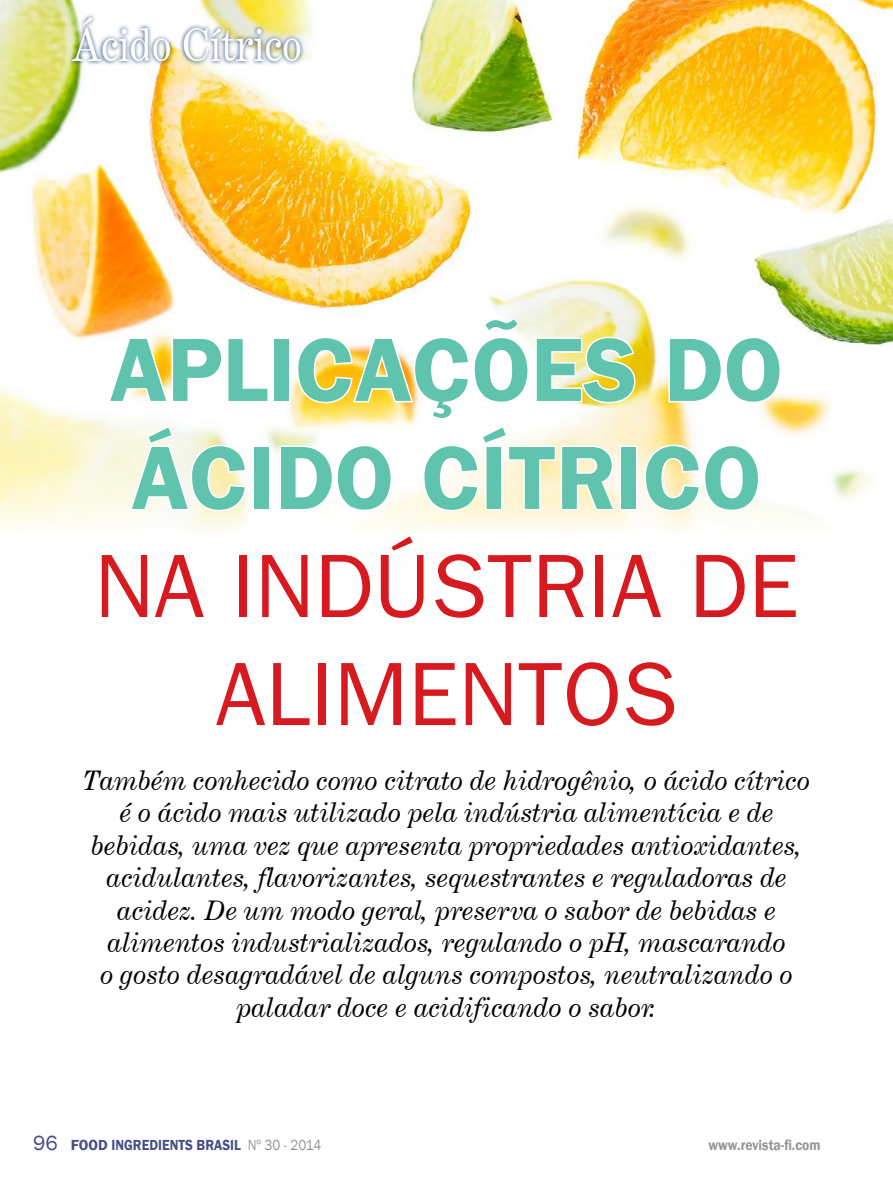
<style>
.page{position:relative;width:893px;height:1191px;background:#fff}
.page>*{position:absolute;margin:0;border:0;box-sizing:border-box;transform-origin:0 0}
.t1{font:700 90px/108px "Frankfurt Gothic";color:#60c3ad;text-align:center}
.t2{font:45px "Century Expanded BT";color:#fff;scale:.9 1}
.t3{font:italic 27px/32.4px "Century Expanded BT";color:#000;text-align:center}
.t4{font:600 15px "Franklin Gothic";color:#464d87}
.t5{font:600 15px "Franklin Gothic";color:#939598;scale:.9 1}
.s1{font-weight:400;color:#d71920}
.s2{font-weight:400;font-size:21px}
.s3{font-weight:400;color:#939598}
</style>
<div class="page">
<img style="left:0;top:0;width:893px;height:530px">
<svg style="left:106px;top:336px;width:164px;height:69px"></svg>
<svg style="left:667px;top:335px;width:116px;height:70px"></svg>
<svg style="left:128px;top:423px;width:120px;height:90px"></svg>
<svg style="left:278px;top:315px;width:359px;height:198px"></svg>
<div style="left:620px;top:445px;width:18px;height:65px;border:3px solid #fff"></div>
<svg style="left:643px;top:443px;width:118px;height:70px"></svg>
<img style="left:67px;top:13px;width:239px;height:53px">
<p class="t2" style="left:72px;top:17px;width:257px">Ácido Cítrico</p>
<p class="t1" style="left:94px;top:313px;width:706px">APLICAÇÕES DO<br>ÁCIDO CÍTRICO<br><span class="s1">NA INDÚSTRIA DE<br>ALIMENTOS</span></p>
<p class="t3" style="left:83px;top:763px;width:729px">Também conhecido como citrato de hidrogênio, o ácido cítrico é o ácido mais utilizado pela indústria alimentícia e de bebidas, uma vez que apresenta propriedades antioxidantes, acidulantes, flavorizantes, sequestrantes e reguladoras de acidez. De um modo geral, preserva o sabor de bebidas e alimentos industrializados, regulando o pH, mascarando<br>o gosto desagradável de alguns compostos, neutralizando o paladar doce e acidificando o sabor.</p>
<p class="t4" style="left:33px;top:1135px;width:290px"><span class="s2">96</span> FOOD INGREDIENTS BRASIL <span class="s3">Nº 30 - 2014</span></p>
<p class="t5" style="left:708px;top:1135px;width:126px">www.revista-fi.com</p>
</div>
